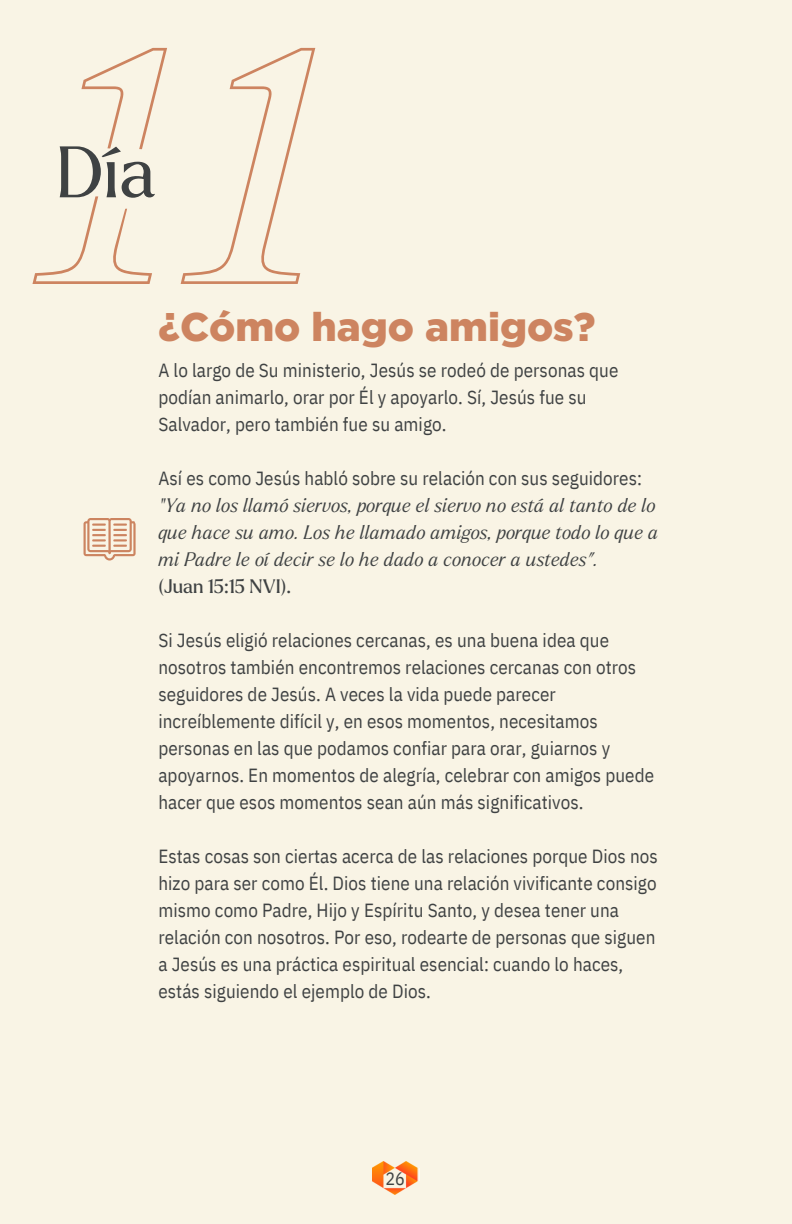
<style>
.page{position:relative;width:792px;height:1224px;background:#f9f4e5}
.page>*{position:absolute;margin:0;border:0;box-sizing:border-box;transform-origin:0 0}
.t1{font:900 40px "Gotham";color:#cd8460}
.t2{font:19px/27px "IBM Plex Sans Cond";letter-spacing:.005em;color:#3f4243}
.t3{font:italic 300 19px/27px "Larken";color:#3f4243}
.t4{font:18px "IBM Plex Sans Cond";color:#3f4243}
.s1{font-family:"IBM Plex Sans Cond";font-weight:400;font-style:normal}
.s2{font-weight:400;font-style:normal}
</style>
<div class="page">
<svg style="left:84px;top:518px;width:52px;height:43px"></svg>
<svg style="left:181px;top:48px;width:134px;height:236px"></svg>
<svg style="left:32px;top:48px;width:135px;height:236px"></svg>
<img style="left:373px;top:1162px;width:45px;height:33px">
<h1 class="t1" style="left:158px;top:302px;width:439px">¿Cómo hago amigos?</h1>
<h1 class="t2" style="left:158px;top:356px;width:462px">A lo largo de Su ministerio, Jesús se rodeó de personas que podían animarlo, orar por Él y apoyarlo. Sí, Jesús fue su<br>Salvador, pero también fue su amigo.</h1>
<h1 class="t3" style="left:158px;top:465px;width:501px"><span class="s1">Así es como Jesús habló sobre su relación con sus seguidores: </span>“Ya no los llamó siervos, porque el siervo no está al tanto de lo que hace su amo. Los he llamado amigos, porque todo lo que a mi Padre le oí decir se lo he dado a conocer a ustedes”.<br><span class="s2">(Juan 15:15 NVI).</span></h1>
<h1 class="t2" style="left:158px;top:626px;width:497px">Si Jesús eligió relaciones cercanas, es una buena idea que nosotros también encontremos relaciones cercanas con otros seguidores de Jesús. A veces la vida puede parecer increíblemente difícil y, en esos momentos, necesitamos personas en las que podamos confiar para orar, guiarnos y apoyarnos. En momentos de alegría, celebrar con amigos puede hacer que esos momentos sean aún más significativos.</h1>
<h1 class="t2" style="left:158px;top:842px;width:501px">Estas cosas son ciertas acerca de las relaciones porque Dios nos hizo para ser como Él. Dios tiene una relación vivificante consigo mismo como Padre, Hijo y Espíritu Santo, y desea tener una relación con nosotros. Por eso, rodearte de personas que siguen a Jesús es una práctica espiritual esencial: cuando lo haces, estás siguiendo el ejemplo de Dios.</h1>
<p class="t4" style="left:385px;top:1166px;width:21px">26</p>
</div>
